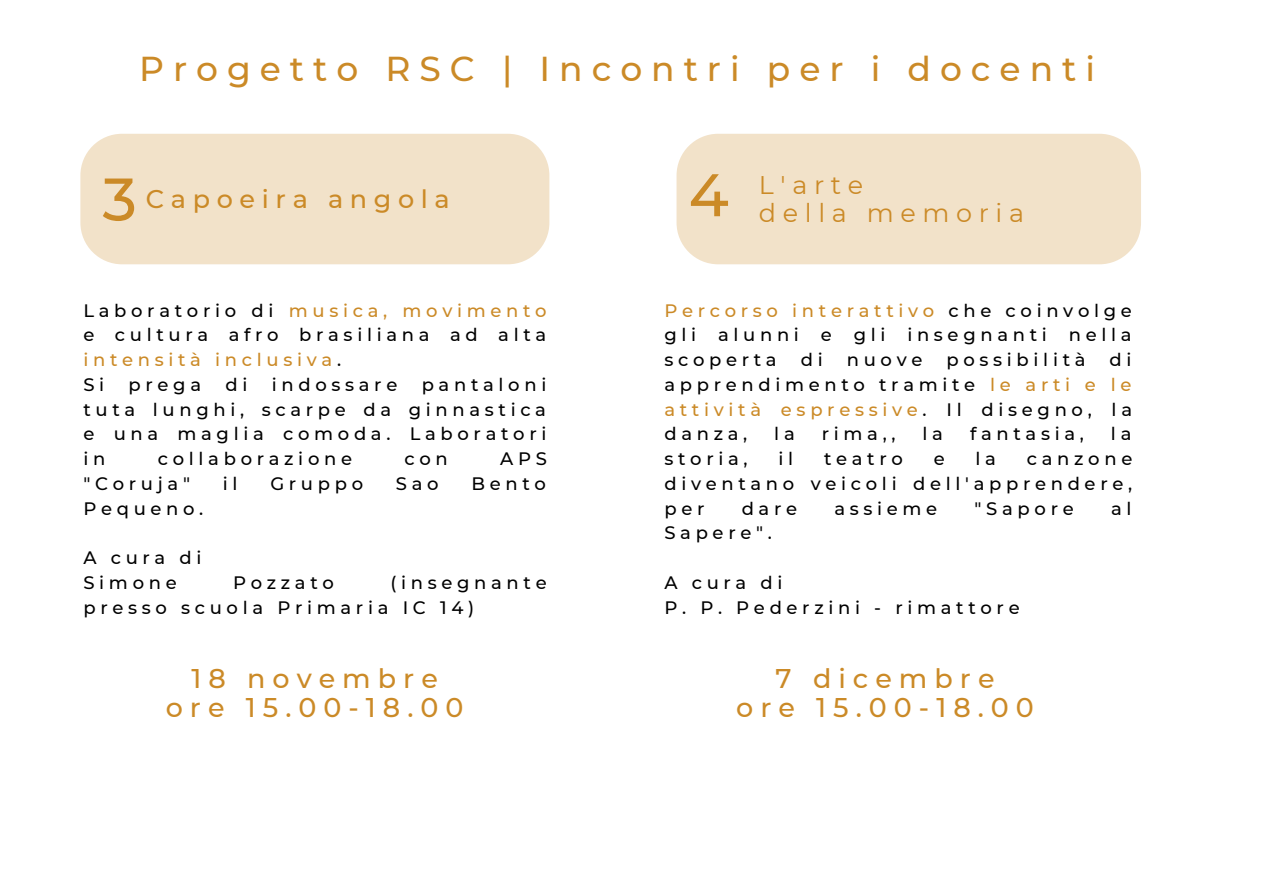
<style>
.page{position:relative;width:1263px;height:894px;background:#fff}
.page>*{position:absolute;margin:0;border:0;box-sizing:border-box;transform-origin:0 0}
.t1{font:500 60px "Montserrat";color:#cb8a27}
.t2{font:500 34.5px "Montserrat";letter-spacing:.26em;color:#cb8a27}
.t3{font:500 27px/29.2px "Montserrat";letter-spacing:.26em;color:#cb8a27;text-align:center}
.t4{font:25.5px/27px "Montserrat";letter-spacing:.26em;color:#cb8a27}
.t5{font:500 25.5px "Montserrat";letter-spacing:.26em;color:#cb8a27}
.t6{font:500 18px/24.8px "Montserrat";letter-spacing:.26em;color:#000}
.s1{color:#cb8a27}
</style>
<div class="page">
<div style="left:80px;top:134px;width:469px;height:130px;background:#f2e2c9;border-radius:42px"></div>
<div style="left:676px;top:134px;width:465px;height:130px;background:#f2e2c9;border-radius:42px"></div>
<h2 class="t2" style="left:139px;top:47px;width:957px">Progetto RSC | Incontri per i docenti</h2>
<h1 class="t1" style="left:103px;top:162px;width:36px">3</h1>
<h3 class="t5" style="left:146px;top:183px;width:305px">Capoeira angola</h3>
<h1 class="t1" style="left:689px;top:158px;width:42px">4</h1>
<h3 class="t4" style="left:759px;top:172px;width:267px">L'arte<br>della memoria</h3>
<p class="t6" style="left:83px;top:297px;width:465px">Laboratorio di <span class="s1">musica, movimento </span>e cultura afro brasiliana ad alta <span class="s1">intensità inclusiva</span>.<br>S i</p>
<p class="t6" style="left:83px;top:372px;width:465px;text-align:justify;text-indent:338px">pantaloni tuta lunghi, scarpe da ginnastica e una maglia comoda. Laboratori i n</p>
<p class="t6" style="left:129px;top:372px;width:74px">prega</p>
<p class="t6" style="left:225px;top:372px;width:23px">d i</p>
<p class="t6" style="left:272px;top:372px;width:127px">indossare</p>
<p class="t6" style="left:158px;top:446px;width:196px">collaborazione</p>
<p class="t6" style="left:404px;top:446px;width:45px">con</p>
<p class="t6" style="left:500px;top:446px;width:48px">APS</p>
<p class="t6" style="left:83px;top:471px;width:108px">"Coruja"</p>
<p class="t6" style="left:223px;top:471px;width:16px">i l</p>
<p class="t6" style="left:270px;top:471px;width:94px">Gruppo</p>
<p class="t6" style="left:396px;top:471px;width:44px">Sao</p>
<p class="t6" style="left:471px;top:471px;width:76px">Bento</p>
<p class="t6" style="left:83px;top:495px;width:121px">Pequeno.</p>
<p class="t6" style="left:83px;top:545px;width:120px">A cura di<br>Simone</p>
<p class="t6" style="left:83px;top:570px;width:465px;text-indent:307px">(insegnante presso scuola Primaria IC 14)</p>
<p class="t6" style="left:233px;top:570px;width:102px">Pozzato</p>
<h3 class="t3" style="left:166px;top:663px;width:299px">18 novembre ore 15.00-18.00</h3>
<p class="t6" style="left:664px;top:297px;width:469px;text-align:justify"><span class="s1">Percorso interattivo</span> che coinvolge gli alunni e gli insegnanti nella scoperta</p>
<p class="t6" style="left:664px;top:347px;width:469px;text-align:justify;text-indent:445px">d i apprendimento tramite <span class="s1">le arti e le attività espressive</span>. Il disegno, la danza,</p>
<p class="t6" style="left:801px;top:347px;width:23px">d i</p>
<p class="t6" style="left:847px;top:347px;width:77px">nuove</p>
<p class="t6" style="left:946px;top:347px;width:141px">possibilità</p>
<p class="t6" style="left:774px;top:421px;width:22px">l a</p>
<p class="t6" style="left:822px;top:421px;width:75px">rima,,</p>
<p class="t6" style="left:922px;top:421px;width:22px">l a</p>
<p class="t6" style="left:970px;top:421px;width:115px">fantasia,</p>
<p class="t6" style="left:1111px;top:421px;width:22px">l a</p>
<p class="t6" style="left:664px;top:446px;width:85px">storia,</p>
<p class="t6" style="left:778px;top:446px;width:16px">i l</p>
<p class="t6" style="left:824px;top:446px;width:80px">teatro</p>
<p class="t6" style="left:934px;top:446px;width:13px">e</p>
<p class="t6" style="left:976px;top:446px;width:22px">l a</p>
<p class="t6" style="left:664px;top:446px;width:469px;text-align:justify;text-indent:362px">canzone diventano veicoli dell'apprendere, per</p>
<p class="t6" style="left:742px;top:495px;width:57px">dare</p>
<p class="t6" style="left:834px;top:495px;width:104px">assieme</p>
<p class="t6" style="left:975px;top:495px;width:101px">"Sapore</p>
<p class="t6" style="left:1111px;top:495px;width:22px">a l</p>
<p class="t6" style="left:664px;top:520px;width:109px">Sapere".</p>
<p class="t6" style="left:664px;top:570px;width:357px">A cura di<br>P. P. Pederzini - rimattore</p>
<h3 class="t3" style="left:736px;top:663px;width:299px">7 dicembre<br>ore 15.00-18.00</h3>
</div>
